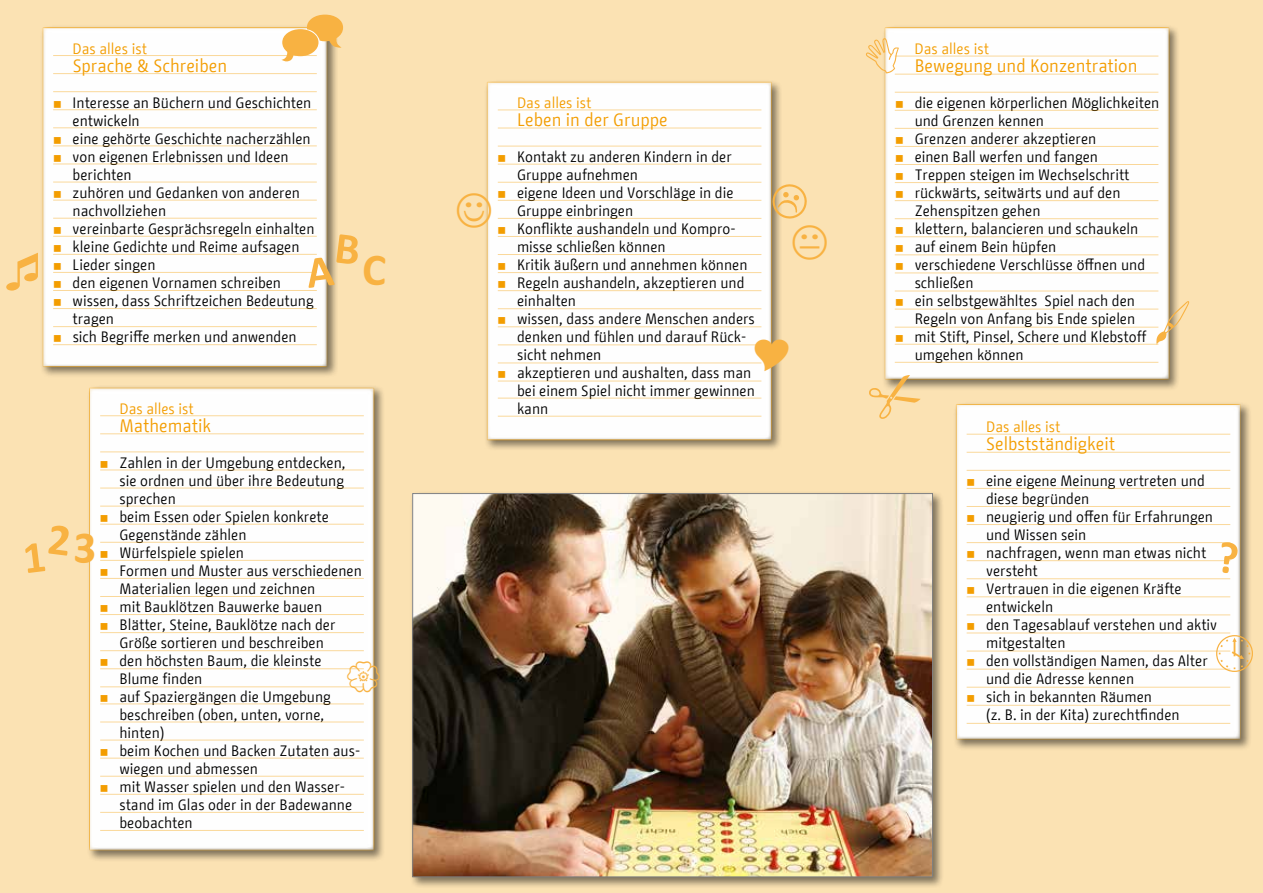
<style>
.page{position:relative;width:1263px;height:893px;background:#fbe2b3}
.page>*{position:absolute;margin:0;border:0;box-sizing:border-box;transform-origin:0 0}
.t1{font:18px "BMF Change";color:#f49e00}
.t2{font:15px/18px "BMF Change";color:#000}
.t3{font:15px "BMF Change";color:#f49e00}
</style>
<div class="page">
<div style="left:410px;top:491px;width:534px;height:397px;background:#000;opacity:.5"></div>
<img style="left:414px;top:495px;width:517px;height:380px">
<div style="left:40px;top:25px;width:299px;height:353px;background:#000;opacity:.5"></div>
<div style="left:43px;top:28px;width:284px;height:339px;background:#fff"></div>
<div style="left:86px;top:385px;width:299px;height:477px;background:#000;opacity:.5"></div>
<div style="left:89px;top:388px;width:285px;height:462px;background:#fff"></div>
<hr style="left:53px;top:55px;width:264px;height:1px;background:#f49e00">
<hr style="left:53px;top:73px;width:264px;height:1px;background:#f49e00">
<hr style="left:53px;top:91px;width:264px;height:1px;background:#f49e00">
<hr style="left:53px;top:109px;width:264px;height:1px;background:#f49e00">
<hr style="left:53px;top:128px;width:264px;height:1px;background:#f49e00">
<hr style="left:53px;top:146px;width:264px;height:1px;background:#f49e00">
<hr style="left:53px;top:164px;width:264px;height:1px;background:#f49e00">
<hr style="left:53px;top:182px;width:264px;height:1px;background:#f49e00">
<hr style="left:53px;top:200px;width:264px;height:1px;background:#f49e00">
<hr style="left:53px;top:218px;width:264px;height:1px;background:#f49e00">
<hr style="left:53px;top:236px;width:264px;height:1px;background:#f49e00">
<hr style="left:53px;top:254px;width:264px;height:1px;background:#f49e00">
<hr style="left:53px;top:272px;width:264px;height:1px;background:#f49e00">
<hr style="left:53px;top:290px;width:264px;height:1px;background:#f49e00">
<hr style="left:53px;top:308px;width:264px;height:1px;background:#f49e00">
<hr style="left:53px;top:326px;width:264px;height:1px;background:#f49e00">
<hr style="left:53px;top:344px;width:264px;height:1px;background:#f49e00">
<hr style="left:100px;top:415px;width:264px;height:1px;background:#f49e00">
<hr style="left:100px;top:434px;width:264px;height:1px;background:#f49e00">
<hr style="left:100px;top:452px;width:264px;height:1px;background:#f49e00">
<hr style="left:100px;top:470px;width:264px;height:1px;background:#f49e00">
<hr style="left:100px;top:488px;width:264px;height:1px;background:#f49e00">
<hr style="left:100px;top:506px;width:264px;height:1px;background:#f49e00">
<hr style="left:100px;top:524px;width:264px;height:1px;background:#f49e00">
<hr style="left:100px;top:542px;width:264px;height:1px;background:#f49e00">
<hr style="left:100px;top:560px;width:264px;height:1px;background:#f49e00">
<hr style="left:100px;top:578px;width:264px;height:1px;background:#f49e00">
<hr style="left:100px;top:596px;width:264px;height:1px;background:#f49e00">
<hr style="left:100px;top:614px;width:264px;height:1px;background:#f49e00">
<hr style="left:100px;top:632px;width:264px;height:1px;background:#f49e00">
<hr style="left:100px;top:650px;width:264px;height:1px;background:#f49e00">
<hr style="left:100px;top:668px;width:264px;height:1px;background:#f49e00">
<hr style="left:100px;top:687px;width:264px;height:1px;background:#f49e00">
<hr style="left:100px;top:704px;width:264px;height:1px;background:#f49e00">
<hr style="left:100px;top:722px;width:264px;height:1px;background:#f49e00">
<hr style="left:100px;top:740px;width:264px;height:1px;background:#f49e00">
<hr style="left:100px;top:758px;width:264px;height:1px;background:#f49e00">
<hr style="left:100px;top:776px;width:264px;height:1px;background:#f49e00">
<hr style="left:100px;top:794px;width:264px;height:1px;background:#f49e00">
<hr style="left:100px;top:812px;width:264px;height:1px;background:#f49e00">
<hr style="left:100px;top:830px;width:264px;height:1px;background:#f49e00">
<div style="left:484px;top:79px;width:299px;height:372px;background:#000;opacity:.5"></div>
<div style="left:487px;top:82px;width:285px;height:358px;background:#fff"></div>
<hr style="left:498px;top:110px;width:263px;height:1px;background:#f49e00">
<hr style="left:498px;top:128px;width:263px;height:1px;background:#f49e00">
<hr style="left:498px;top:146px;width:263px;height:1px;background:#f49e00">
<hr style="left:498px;top:164px;width:263px;height:1px;background:#f49e00">
<hr style="left:498px;top:182px;width:263px;height:1px;background:#f49e00">
<hr style="left:498px;top:200px;width:263px;height:1px;background:#f49e00">
<hr style="left:498px;top:218px;width:263px;height:1px;background:#f49e00">
<hr style="left:498px;top:236px;width:263px;height:1px;background:#f49e00">
<hr style="left:498px;top:254px;width:263px;height:1px;background:#f49e00">
<hr style="left:498px;top:272px;width:263px;height:1px;background:#f49e00">
<hr style="left:498px;top:290px;width:263px;height:1px;background:#f49e00">
<hr style="left:498px;top:308px;width:263px;height:1px;background:#f49e00">
<hr style="left:498px;top:327px;width:263px;height:1px;background:#f49e00">
<hr style="left:498px;top:345px;width:263px;height:1px;background:#f49e00">
<hr style="left:498px;top:363px;width:263px;height:1px;background:#f49e00">
<hr style="left:498px;top:381px;width:263px;height:1px;background:#f49e00">
<hr style="left:498px;top:398px;width:263px;height:1px;background:#f49e00">
<hr style="left:498px;top:416px;width:263px;height:1px;background:#f49e00">
<div style="left:953px;top:402px;width:299px;height:349px;background:#000;opacity:.5"></div>
<div style="left:956px;top:404px;width:285px;height:335px;background:#fff"></div>
<svg style="left:281px;top:25px;width:58px;height:36px"></svg>
<svg style="left:116px;top:436px;width:264px;height:417px"></svg>
<svg style="left:484px;top:193px;width:5px;height:34px"></svg>
<svg style="left:514px;top:147px;width:269px;height:294px"></svg>
<svg style="left:86px;top:525px;width:5px;height:48px"></svg>
<svg style="left:861px;top:27px;width:391px;height:700px"></svg>
<svg style="left:305px;top:234px;width:34px;height:54px"></svg>
<p class="t3" style="left:73px;top:38px;width:76px">Das alles ist</p>
<p class="t1" style="left:73px;top:53px;width:156px">Sprache &amp; Schreiben</p>
<p class="t2" style="left:73px;top:94px;width:243px">Interesse an Büchern und Geschichten entwickeln<br>eine gehörte Geschichte nacherzählen von eigenen Erlebnissen und Ideen berichten<br>zuhören und Gedanken von anderen nachvollziehen<br>vereinbarte Gesprächsregeln einhalten kleine Gedichte und Reime aufsagen<br>Lieder singen<br>den eigenen Vornamen schreiben wissen, dass Schriftzeichen Bedeutung tragen<br>sich Begriffe merken und anwenden</p>
<p class="t3" style="left:119px;top:398px;width:76px">Das alles ist</p>
<p class="t1" style="left:119px;top:413px;width:93px">Mathematik</p>
<p class="t2" style="left:119px;top:454px;width:244px">Zahlen in der Umgebung entdecken, sie ordnen und über ihre Bedeutung sprechen<br>beim Essen oder Spielen konkrete<br>Gegenstände zählen<br>Würfelspiele spielen<br>Formen und Muster aus verschiedenen<br>Materialien legen und zeichnen<br>mit Bauklötzen Bauwerke bauen<br>Blätter, Steine, Bauklötze nach der<br>Größe sortieren und beschreiben<br>den höchsten Baum, die kleinste<br>Blume finden<br>auf Spaziergängen die Umgebung beschreiben (oben, unten, vorne, hinten)<br>beim Kochen und Backen Zutaten aus&shy;wiegen und abmessen<br>mit Wasser spielen und den Wasser&shy;stand im Glas oder in der Badewanne beobachten</p>
<p class="t3" style="left:517px;top:92px;width:76px">Das alles ist</p>
<p class="t1" style="left:517px;top:107px;width:152px">Leben in der Gruppe</p>
<p class="t2" style="left:517px;top:148px;width:239px">Kontakt zu anderen Kindern in der<br>Gruppe aufnehmen<br>eigene Ideen und Vorschläge in die<br>Gruppe einbringen<br>Konflikte aushandeln und Kompro&shy;misse schließen können<br>Kritik äußern und annehmen können<br>Regeln aushandeln, akzeptieren und einhalten<br>wissen, dass andere Menschen anders denken und fühlen und darauf Rück&shy;sicht nehmen<br>akzeptieren und aushalten, dass man bei einem Spiel nicht immer gewinnen kann</p>
<p class="t3" style="left:915px;top:38px;width:76px">Das alles ist</p>
<p class="t1" style="left:915px;top:53px;width:224px">Bewegung und Konzentration</p>
<p class="t2" style="left:915px;top:94px;width:246px">die eigenen körperlichen Möglichkeiten und Grenzen kennen<br>Grenzen anderer akzeptieren<br>einen Ball werfen und fangen<br>Treppen steigen im Wechselschritt rückwärts, seitwärts und auf den<br>Zehenspitzen gehen<br>klettern, balancieren und schaukeln auf einem Bein hüpfen<br>verschiedene Verschlüsse öffnen und schließen<br>ein selbstgewähltes Spiel nach den<br>Regeln von Anfang bis Ende spielen mit Stift, Pinsel, Schere und Klebstoff umgehen können</p>
<p class="t3" style="left:986px;top:416px;width:76px">Das alles ist</p>
<p class="t1" style="left:986px;top:431px;width:130px">Selbstständigkeit</p>
<p class="t2" style="left:986px;top:472px;width:233px">eine eigene Meinung vertreten und diese begründen<br>neugierig und offen für Erfahrungen und Wissen sein<br>nachfragen, wenn man etwas nicht versteht<br>Vertrauen in die eigenen Kräfte entwickeln<br>den Tagesablauf verstehen und aktiv mitgestalten<br>den vollständigen Namen, das Alter und die Adresse kennen<br>sich in bekannten Räumen<br>(z. B. in der Kita) zurechtfinden</p>
</div>
